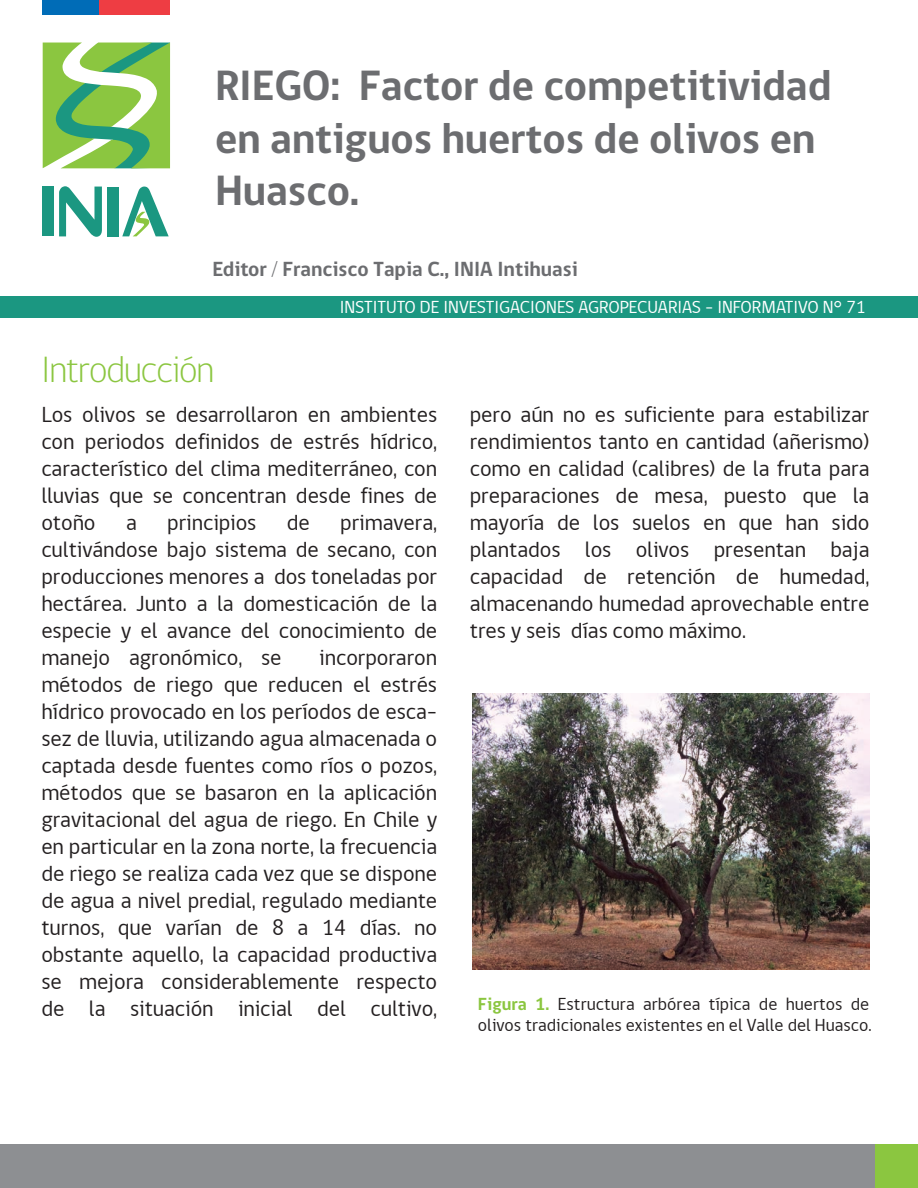
<style>
.page{position:relative;width:918px;height:1188px;background:#fff}
.page>*{position:absolute;margin:0;border:0;box-sizing:border-box;transform-origin:0 0}
.t1{font:700 43.5px/52.2px "gob CL";letter-spacing:-.005em;color:#6c6d70}
.t2{font:300 37.5px "gob CL";letter-spacing:-.04em;color:#8bc640}
.t3{font:22.5px/27px "gob CL";letter-spacing:-.005em;color:#231f20;text-align:justify}
.t4{font:700 21px "gob CL";color:#6c6d70}
.t5{font:18px/21.6px "gob CL";color:#231f20}
.t6{font:18px "gob CL";color:#fff}
.s1{font-weight:700;color:#8bc640}
</style>
<div class="page">
<div style="left:0;top:296px;width:918px;height:22px;background:#1b9781"></div>
<div style="left:874px;top:1144px;width:44px;height:44px;background:#8bc640"></div>
<svg style="left:59px;top:186px;width:43px;height:51px"></svg>
<div style="left:43px;top:186px;width:11px;height:50px;background:#1b9781"></div>
<div style="left:107px;top:187px;width:12px;height:49px;background:#1b9781"></div>
<svg style="left:122px;top:187px;width:47px;height:49px"></svg>
<svg style="left:43px;top:43px;width:127px;height:125px"></svg>
<div style="left:43px;top:0;width:56px;height:14px;background:#006cb7"></div>
<div style="left:99px;top:0;width:71px;height:14px;background:#ee3d43"></div>
<div style="left:0;top:1144px;width:874px;height:44px;background:#8d8f92"></div>
<img style="left:472px;top:694px;width:397px;height:276px">
<h1 class="t1" style="left:215px;top:58px;width:618px">RIEGO: Factor de competitividad en antiguos huertos de olivos en<br>Huasco.</h1>
<p class="t4" style="left:213px;top:256px;width:367px">Editor / Francisco Tapia C., INIA Intihuasi</p>
<p class="t6" style="left:340px;top:296px;width:528px">INSTITUTO DE INVESTIGACIONES AGROPECUARIAS - INFORMATIVO N° 71</p>
<h2 class="t2" style="left:41px;top:346px;width:175px">Introducción</h2>
<p class="t3" style="left:41px;top:401px;width:397px">Los olivos se desarrollaron en ambientes con periodos definidos de estrés hídrico, característico del clima mediterráneo, con lluvias que se concentran desde fines de otoño</p>
<p class="t3" style="left:126px;top:509px;width:12px">a</p>
<p class="t3" style="left:167px;top:509px;width:91px">principios</p>
<p class="t3" style="left:287px;top:509px;width:25px">de</p>
<p class="t3" style="left:41px;top:509px;width:397px;text-indent:299px">primavera, cultivándose bajo sistema de secano, con producciones menores a dos toneladas por hectárea. Junto a la domesticación de la especie y el avance del conocimiento de manejo agronómico, se</p>
<p class="t3" style="left:41px;top:644px;width:397px;text-indent:278px">incorporaron métodos de riego que reducen el estrés hídrico provocado en los períodos de esca&shy;sez de lluvia, utilizando agua almacenada o captada desde fuentes como ríos o pozos, métodos que se basaron en la aplicación gravitacional del agua de riego. En Chile y en particular en la zona norte, la frecuencia de riego se realiza cada vez que se dispone de agua a nivel predial, regulado mediante turnos, que varían de 8 a 14 días. no obstante aquello, la capacidad productiva se mejora considerablemente respecto de la situación inicial del cultivo,</p>
<p class="t3" style="left:470px;top:401px;width:401px">pero aún no es suficiente para estabilizar rendimientos tanto en cantidad (añerismo) como en calidad (calibres) de la fruta para preparaciones de mesa, puesto que la mayoría de los suelos en que han sido plantados los olivos presentan baja capacidad de retención de humedad, almacenando humedad aprovechable entre tres y seis días como máximo.</p>
<p class="t5" style="left:478px;top:992px;width:395px"><span class="s1">Figura 1.</span> Estructura arbórea típica de huertos de olivos tradicionales existentes en el Valle del Huasco.</p>
</div>
